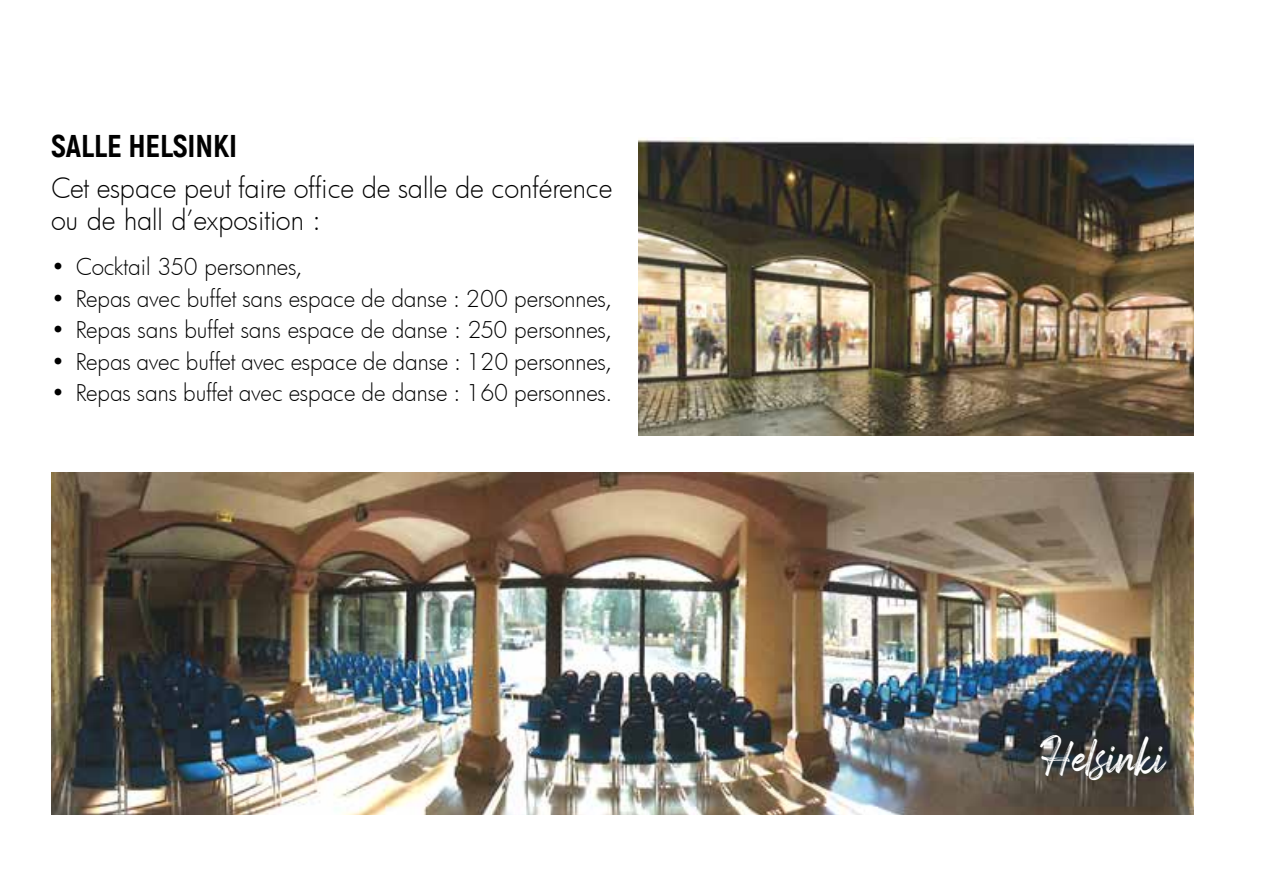
<style>
.page{position:relative;width:1276px;height:884px;background:#fff}
.page>*{position:absolute;margin:0;border:0;box-sizing:border-box;transform-origin:0 0}
.t1{font:42.98px "Arsilon";color:#fff}
.t2{font:800 31.5px "Akrobat";color:#000}
.t3{font:300 27px/32.4px "Futura";color:#000}
.t4{font:300 22.5px "Futura";letter-spacing:-.005em;color:#000}
</style>
<div class="page">
<img style="left:638px;top:137px;width:555px;height:298px">
<img style="left:51px;top:472px;width:1142px;height:342px">
<h2 class="t2" style="left:51px;top:126px;width:188px">SALLE HELSINKI</h2>
<p class="t3" style="left:51px;top:171px;width:563px">Cet espace peut faire office de salle de conférence ou de hall d’exposition :</p>
<p class="t4" style="left:51px;top:252px;width:253px">• Cocktail 350 personnes,</p>
<p class="t4" style="left:51px;top:283px;width:563px">• Repas avec buffet sans espace de danse : 200 personnes,</p>
<p class="t4" style="left:51px;top:315px;width:563px">• Repas sans buffet sans espace de danse : 250 personnes,</p>
<p class="t4" style="left:51px;top:346px;width:563px">• Repas avec buffet avec espace de danse : 120 personnes,</p>
<p class="t4" style="left:51px;top:378px;width:563px">• Repas sans buffet avec espace de danse : 160 personnes.</p>
<h1 class="t1" style="left:1040px;top:731px;width:126px">Helsinki</h1>
</div>
